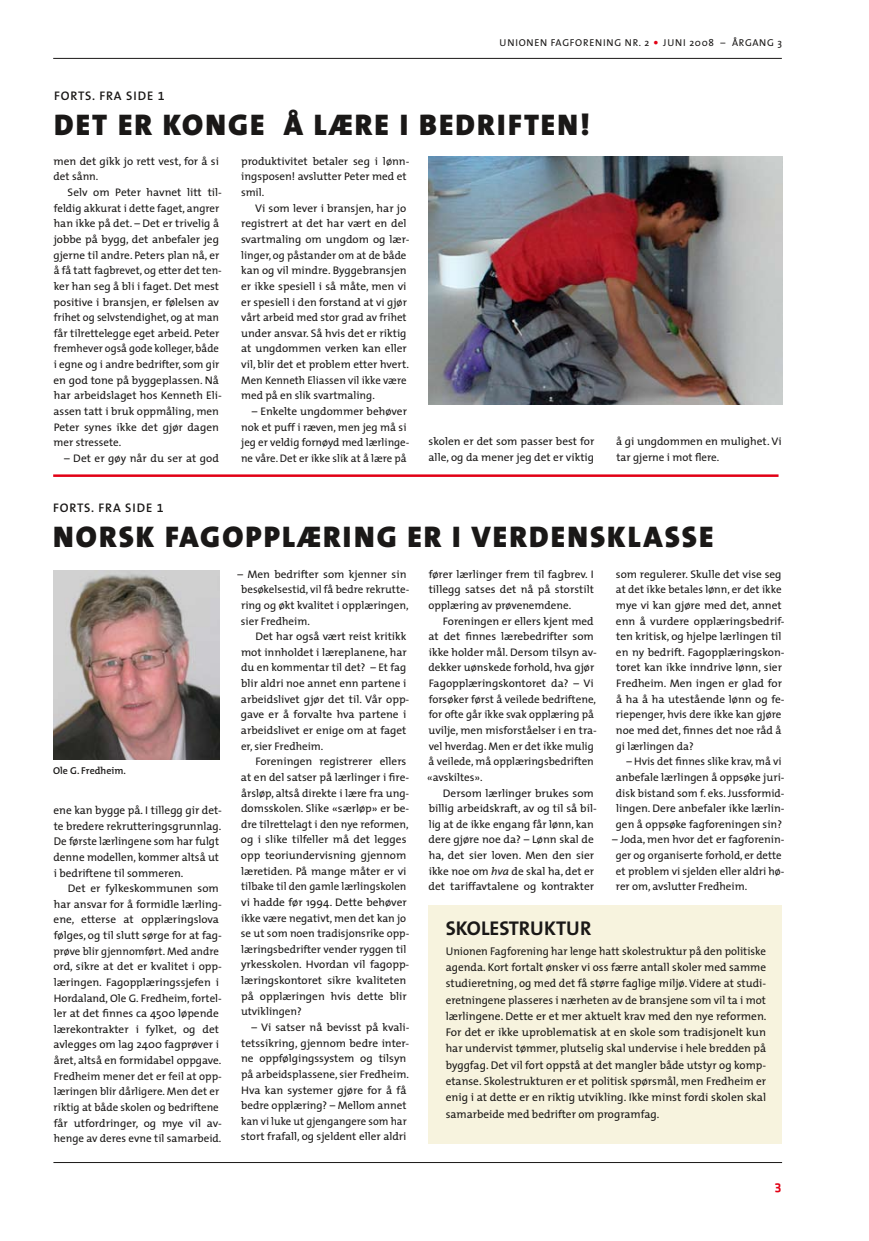
<style>
.page{position:relative;width:869px;height:1241px;background:#fff}
.page>*{position:absolute;margin:0;border:0;box-sizing:border-box;transform-origin:0 0}
.t1{font:900 30px "The Mix B9";letter-spacing:.07em;color:#1a1817}
.t2{font:700 20px "The Mix B7";color:#1a1817}
.t3{font:600 12.5px "The Mix B6";letter-spacing:.07em;color:#1a1817}
.t4{font:700 12.5px "Notes";color:#e20015}
.t5{font:11.25px/16.2px "The Mix";color:#1a1817}
.t6{font:11px/15.6px "The Mix";color:#1a1817}
.t7{font:10px "The Mix";letter-spacing:.07em;color:#1a1817}
.t8{font:600 10px "The Mix";color:#1a1817}
.s1{font-size:15px;color:#e20015}
.s2{font-family:"The Mix B5 Plain";font-style:italic}
</style>
<div class="page">
<hr style="left:53px;top:1161px;width:728px;height:1px;background:#1a1817">
<hr style="left:53px;top:58px;width:728px;height:1px;background:#1a1817">
<div style="left:428px;top:904px;width:353px;height:239px;background:#f7f3de"></div>
<hr style="left:53px;top:474px;width:725px;height:3px;background:#e20015">
<img style="left:428px;top:157px;width:353px;height:248px">
<img style="left:53px;top:570px;width:166px;height:189px">
<p class="t7" style="left:499px;top:35px;width:175px">UNIONen FAGFORENING NR. 2 <span class="s1">•</span> juni</p>
<p class="t7" style="left:689px;top:35px;width:94px">2008 – ÅRGANG 3</p>
<p class="t3" style="left:54px;top:89px;width:112px">FORTS. FRA SIDE 1</p>
<h1 class="t1" style="left:54px;top:109px;width:537px">DET ER KONGE Å LÆRE I BEDRIFTEN!</h1>
<p class="t6" style="left:54px;top:153px;width:167px">men det gikk jo rett vest, for å si det sånn.</p>
<p class="t6" style="left:53px;top:184px;width:170px;text-indent:14px">Selv om Peter havnet litt til&shy;feldig akkurat i dette faget, angrer han ikke på det. – Det er trivelig å jobbe på bygg, det anbefaler jeg gjerne til andre. Peters plan nå, er å få tatt fagbrevet, og etter det ten&shy;ker han seg å bli i faget. Det mest positive i bransjen, er følelsen av frihet og selvstendighet, og at man får tilrettelegge eget arbeid. Peter fremhever også gode kolleger, både i egne og i andre bedrifter, som gir en god tone på byggeplassen. Nå har arbeidslaget hos Kenneth Eli&shy;assen tatt i bruk oppmåling, men<br>Peter synes ikke det gjør dagen mer stressete.</p>
<p class="t6" style="left:64px;top:450px;width:156px">– Det er gøy når du ser at god</p>
<p class="t6" style="left:241px;top:153px;width:170px">produktivitet betaler seg i lønn&shy;ingsposen! avslutter Peter med et smil.</p>
<p class="t6" style="left:241px;top:200px;width:170px;text-indent:14px">Vi som lever i bransjen, har jo registrert at det har vært en del svartmaling om ungdom og lær&shy;linger, og påstander om at de både kan og vil mindre. Byggebransjen er ikke spesiell i så måte, men vi er spesiell i den forstand at vi gjør vårt arbeid med stor grad av frihet under ansvar. Så hvis det er riktig at ungdommen verken kan eller vil, blir det et problem etter hvert.<br>Men Kenneth Eliassen vil ikke være med på en slik svartmaling.</p>
<p class="t6" style="left:241px;top:403px;width:170px;text-indent:11px">– Enkelte ungdommer behøver nok et puff i ræven, men jeg må si jeg er veldig fornøyd med lærlinge&shy;ne våre. Det er ikke slik at å lære på</p>
<p class="t6" style="left:428px;top:433px;width:167px">skolen er det som passer best for alle, og da mener jeg det er viktig</p>
<p class="t6" style="left:616px;top:433px;width:167px">å gi ungdommen en mulighet. Vi tar gjerne i mot flere.</p>
<p class="t3" style="left:53px;top:500px;width:112px">FORTS. FRA SIDE 1</p>
<h1 class="t1" style="left:53px;top:520px;width:661px">NORSK FAGOPPLÆRING ER I VERDENSKLASSE</h1>
<p class="t8" style="left:53px;top:762px;width:74px">Ole G. Fredheim.</p>
<p class="t5" style="left:54px;top:801px;width:170px;line-height:15.6px">ene kan bygge på. I tillegg gir det&shy;te bredere rekrutteringsgrunnlag.<br>De første lærlingene som har fulgt denne modellen, kommer altså ut i bedriftene til sommeren.</p>
<p class="t6" style="left:53px;top:880px;width:170px;text-indent:15px">Det er fylkeskommunen som har ansvar for å formidle lærling&shy;ene, etterse at opplæringslova følges, og til slutt sørge for at fag&shy;prøve blir gjennomført. Med andre ord, sikre at det er kvalitet i opp&shy;læringen. Fagopplæringssjefen i Hordaland, Ole G. Fredheim, fortel&shy;ler at det finnes ca 4500 løpende lærekontrakter i fylket, og det avlegges om lag 2400 fagprøver i året, altså en formidabel oppgave.<br>Fredheim mener det er feil at opp&shy;læringen blir dårligere. Men det er riktig at både skolen og bedriftene får utfordringer, og mye vil av&shy;henge av deres evne til samarbeid.</p>
<p class="t6" style="left:241px;top:565px;width:170px;text-indent:-4px">– Men bedrifter som kjenner sin besøkelsestid, vil få bedre rekrutte&shy;ring og økt kvalitet i opplæringen, sier Fredheim.</p>
<p class="t6" style="left:241px;top:628px;width:170px;text-indent:15px">Det har også vært reist kritikk mot innholdet i læreplanene, har du en kommentar til det? – Et fag blir aldri noe annet enn partene i arbeidslivet gjør det til. Vår opp&shy;gave er å forvalte hva partene i arbeidslivet er enige om at faget er, sier Fredheim.</p>
<p class="t6" style="left:241px;top:753px;width:170px;text-indent:15px">Foreningen registrerer ellers at en del satser på lærlinger i fire&shy;årsløp, altså direkte i lære fra ung&shy;domsskolen. Slike «særløp» er be&shy;dre tilrettelagt i den nye reformen, og i slike tilfeller må det legges opp teoriundervisning gjennom læretiden. På mange måter er vi tilbake til den gamle lærlingskolen vi hadde før 1994. Dette behøver ikke være negativt, men det kan jo se ut som noen tradisjonsrike opp&shy;læringsbedrifter vender ryggen til yrkesskolen. Hvordan vil fagopp&shy;læringskontoret sikre kvaliteten på opplæringen hvis dette blir utviklingen?</p>
<p class="t6" style="left:241px;top:1018px;width:170px;text-indent:11px">– Vi satser nå bevisst på kvali&shy;tetssikring, gjennom bedre inter&shy;ne oppfølgingssystem og tilsyn på arbeidsplassene, sier Fredheim.<br>Hva kan systemer gjøre for å få bedre opplæring? – Mellom annet kan vi luke ut gjengangere som har stort frafall, og sjeldent eller aldri</p>
<p class="t6" style="left:428px;top:565px;width:167px;text-align:justify">fører lærlinger frem til fagbrev. I tillegg satses det nå på storstilt opplæring av prøvenemdene.</p>
<p class="t6" style="left:427px;top:612px;width:171px;text-indent:16px">Foreningen er ellers kjent med at det finnes lærebedrifter som ikke holder mål. Dersom tilsyn av&shy;dekker uønskede forhold, hva gjør<br>Fagopplæringskontoret da? – Vi forsøker først å veilede bedriftene, for ofte går ikke svak opplæring på uvilje, men misforståelser i en tra&shy;vel hverdag. Men er det ikke mulig å veilede, må opplæringsbedriften «avskiltes».</p>
<p class="t6" style="left:428px;top:784px;width:170px;text-indent:14px">Dersom lærlinger brukes som billig arbeidskraft, av og til så bil&shy;lig at de ikke engang får lønn, kan dere gjøre noe da? – Lønn skal de ha, det sier loven. Men den sier ikke noe om <span class="s2">hva</span> de skal ha, det er det tariffavtalene og kontrakter</p>
<p class="t6" style="left:615px;top:565px;width:170px">som regulerer. Skulle det vise seg at det ikke betales lønn, er det ikke mye vi kan gjøre med det, annet enn å vurdere opplæringsbedrif&shy;ten kritisk, og hjelpe lærlingen til en ny bedrift. Fagopplæringskon&shy;toret kan ikke inndrive lønn, sier<br>Fredheim. Men ingen er glad for å ha å ha utestående lønn og fe&shy;riepenger, hvis dere ikke kan gjøre noe med det, finnes det noe råd å gi lærlingen da?</p>
<p class="t6" style="left:615px;top:753px;width:170px;text-indent:11px">– Hvis det finnes slike krav, må vi anbefale lærlingen å oppsøke juri&shy;disk bistand som f. eks. Jussformid&shy;lingen. Dere anbefaler ikke lærlin&shy;gen å oppsøke fagforeningen sin?</p>
<p class="t6" style="left:615px;top:831px;width:170px;text-indent:-3px">– Joda, men hvor det er fagforenin&shy;ger og organiserte forhold, er dette et problem vi sjelden eller aldri hø&shy;rer om, avslutter Fredheim.</p>
<h2 class="t2" style="left:445px;top:917px;width:144px">SKOLESTRUKTUR</h2>
<p class="t5" style="left:445px;top:942px;width:322px;text-align:justify">Unionen Fagforening har lenge hatt skolestruktur på den politiske agenda. Kort fortalt ønsker vi oss færre antall skoler med samme studieretning, og med det få større faglige miljø. Videre at studi&shy;eretningene plasseres i nærheten av de bransjene som vil ta i mot lærlingene. Dette er et mer aktuelt krav med den nye reformen.<br>For det er ikke uproblematisk at en skole som tradisjonelt kun har undervist tømmer, plutselig skal undervise i hele bredden på byggfag. Det vil fort oppstå at det mangler både utstyr og komp&shy;etanse. Skolestrukturen er et politisk spørsmål, men Fredheim er enig i at dette er en riktig utvikling. Ikke minst fordi skolen skal samarbeide med bedrifter om programfag.</p>
<p class="t4" style="left:774px;top:1179px;width:8px">3</p>
</div>
